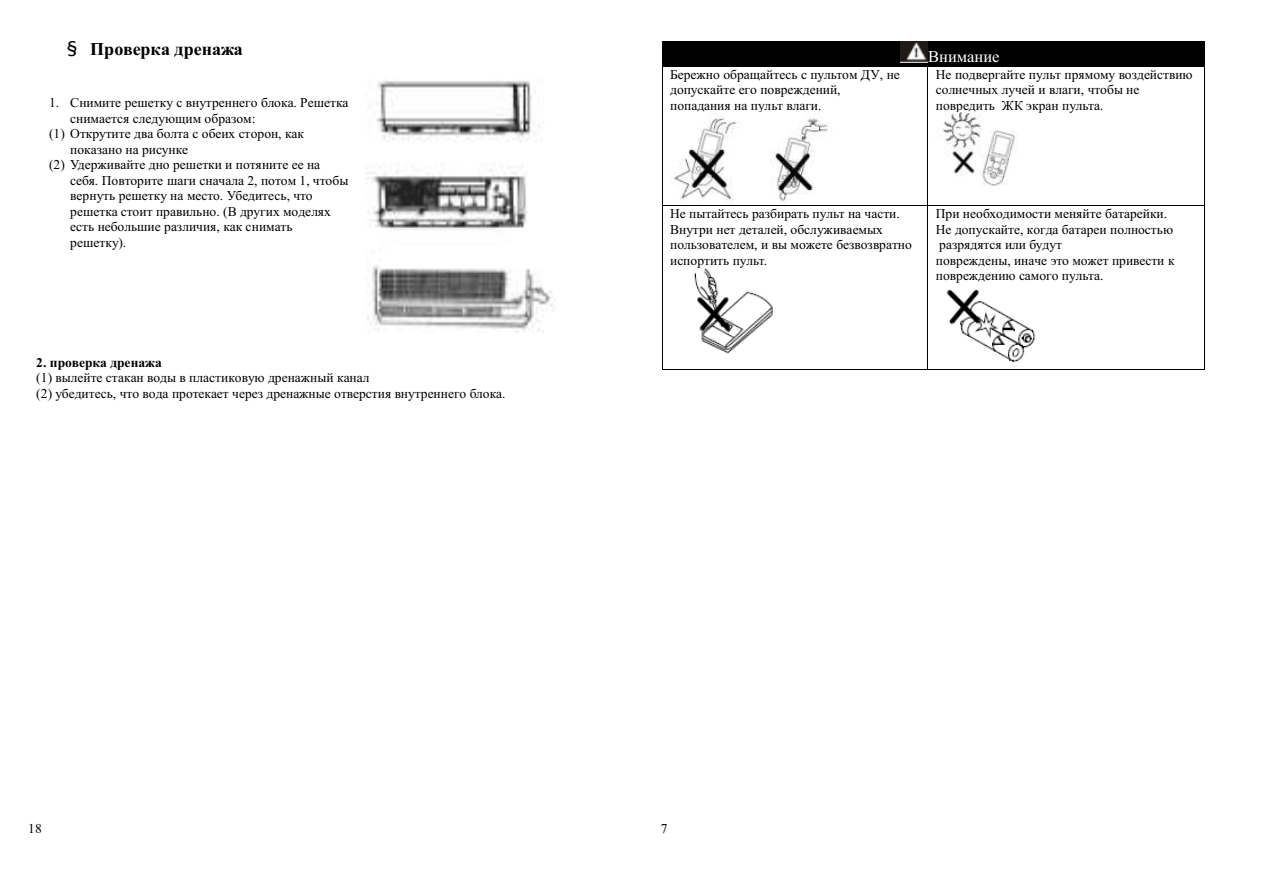
<style>
.page{position:relative;width:1263px;height:893px;background:#fff}
.page>*{position:absolute;margin:0;border:0;box-sizing:border-box;transform-origin:0 0}
.t1{font:700 18px "Times New Roman";color:#000}
.t2{font:16.5px "Times New Roman";color:#fff}
.t3{font:13.5px/15.5px "Times New Roman";color:#000}
.t4{font:700 13.5px "Times New Roman";color:#000}
.s1{font-family:"Adobe Heiti Std";font-weight:400}
</style>
<div class="page">
<div style="left:662px;top:42px;width:8px;height:24px;background:#000"></div>
<div style="left:1196px;top:42px;width:8px;height:24px;background:#000"></div>
<div style="left:670px;top:42px;width:526px;height:24px;background:#000"></div>
<hr style="left:662px;top:41px;width:542px;height:1px;background:#000">
<hr style="left:662px;top:66px;width:265px;height:1px;background:#000">
<hr style="left:928px;top:66px;width:276px;height:1px;background:#000">
<svg style="left:1204px;top:41px;width:1px;height:25px"></svg>
<hr style="left:662px;top:66px;width:1px;height:139px;background:#000">
<hr style="left:927px;top:66px;width:1px;height:139px;background:#000">
<hr style="left:1204px;top:66px;width:1px;height:139px;background:#000">
<hr style="left:662px;top:205px;width:265px;height:1px;background:#000">
<hr style="left:928px;top:205px;width:276px;height:1px;background:#000">
<hr style="left:662px;top:206px;width:1px;height:163px;background:#000">
<hr style="left:662px;top:369px;width:265px;height:1px;background:#000">
<hr style="left:927px;top:206px;width:1px;height:163px;background:#000">
<hr style="left:928px;top:369px;width:276px;height:1px;background:#000">
<hr style="left:1204px;top:206px;width:1px;height:163px;background:#000">
<img style="left:367px;top:80px;width:189px;height:252px">
<img style="left:901px;top:42px;width:26px;height:20px">
<img style="left:670px;top:113px;width:158px;height:91px">
<img style="left:942px;top:113px;width:74px;height:73px">
<img style="left:694px;top:268px;width:79px;height:86px">
<img style="left:946px;top:289px;width:90px;height:74px">
<h1 class="t1" style="left:63px;top:42px;width:181px"><span class="s1">§</span> Проверка дренажа</h1>
<p class="t3" style="left:49px;top:96px;width:301px">1. Снимите решетку с внутреннего блока. Решетка</p>
<p class="t3" style="left:70px;top:112px;width:187px">снимается следующим образом:</p>
<p class="t3" style="left:49px;top:127px;width:256px">(1) Открутите два болта с обеих сторон, как</p>
<p class="t3" style="left:70px;top:143px;width:119px">показано на рисунке</p>
<p class="t3" style="left:49px;top:158px;width:273px">(2) Удерживайте дно решетки и потяните ее на</p>
<p class="t3" style="left:70px;top:174px;width:280px">себя. Повторите шаги сначала 2, потом 1, чтобы</p>
<p class="t3" style="left:70px;top:189px;width:244px">вернуть решетку на место. Убедитесь, что</p>
<p class="t3" style="left:70px;top:205px;width:262px">решетка стоит правильно. (В других моделях</p>
<p class="t3" style="left:70px;top:220px;width:224px">есть небольшие различия, как снимать</p>
<p class="t3" style="left:70px;top:236px;width:58px">решетку).</p>
<p class="t4" style="left:36px;top:358px;width:127px">2. проверка дренажа</p>
<p class="t3" style="left:36px;top:371px;width:471px">(1) вылейте стакан воды в пластиковую дренажный канал<br>(2) убедитесь, что вода протекает через дренажные отверстия внутреннего блока.</p>
<p class="t2" style="left:928px;top:50px;width:73px">Внимание</p>
<p class="t3" style="left:670px;top:68px;width:231px">Бережно обращайтесь с пультом ДУ, не допускайте его повреждений, попадания на пульт влаги.</p>
<p class="t3" style="left:936px;top:68px;width:258px">Не подвергайте пульт прямому воздействию солнечных лучей и влаги, чтобы не повредить ЖК экран пульта.</p>
<p class="t3" style="left:670px;top:207px;width:243px">Не пытайтесь разбирать пульт на части.<br>Внутри нет деталей, обслуживаемых пользователем, и вы можете безвозвратно испортить пульт.</p>
<p class="t3" style="left:936px;top:207px;width:240px">При необходимости меняйте батарейки.<br>Не допускайте, когда батареи полностью разрядятся или будут<br>повреждены, иначе это может привести к повреждению самого пульта.</p>
<p class="t3" style="left:28px;top:822px;width:15px">18</p>
<p class="t3" style="left:661px;top:822px;width:8px">7</p>
</div>
